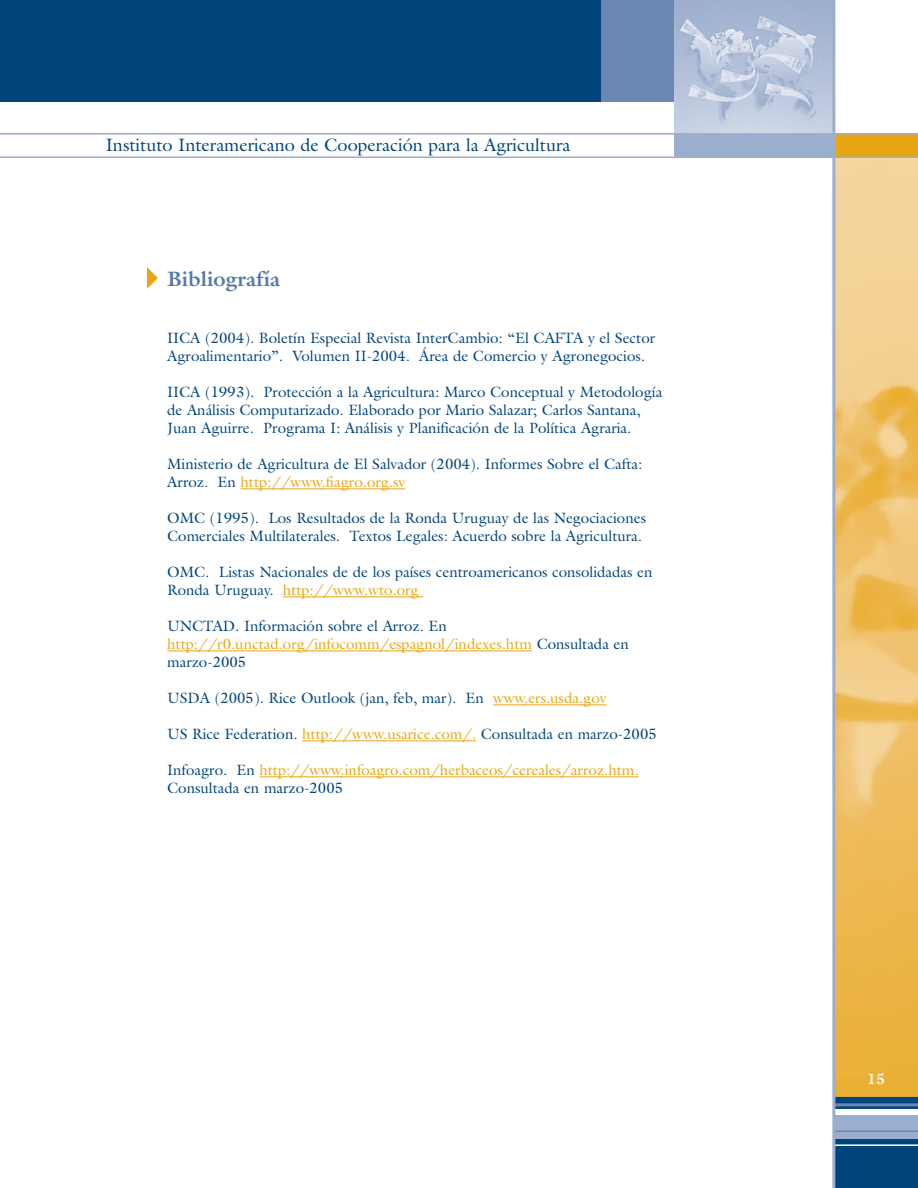
<style>
.page{position:relative;width:918px;height:1188px;background:#fff}
.page>*{position:absolute;margin:0;border:0;box-sizing:border-box;transform-origin:0 0}
.t1{font:700 21px "Galliard";color:#5478a6}
.t2{font:18px "Galliard";color:#00447c}
.t3{font:15px/18px "Galliard";color:#00447c}
.t4{font:15px/18px "Galliard";color:#e7a513}
.t5{font:700 15px "Galliard";color:#fff}
.s1{color:#e7a513}
.s2{color:#00447c}
</style>
<div class="page">
<div style="left:835px;top:134px;width:83px;height:966px;background:#e7a513"></div>
<img style="left:835px;top:158px;width:83px;height:939px">
<div style="left:601px;top:0;width:158px;height:102px;background:#6a88b2"></div>
<img style="left:674px;top:0;width:158px;height:133px">
<div style="left:834px;top:1138px;width:84px;height:50px;background:#00447c"></div>
<svg style="left:835px;top:1097px;width:83px;height:12px"></svg>
<div style="left:0;top:0;width:601px;height:102px;background:#00447c"></div>
<div style="left:834px;top:1116px;width:84px;height:23px;background:#9caecd"></div>
<hr style="left:835px;top:1103px;width:83px;height:3px;background:#6a88b2">
<hr style="left:835px;top:1131px;width:83px;height:1px;background:#6a88b2">
<hr style="left:835px;top:1144px;width:83px;height:2px;background:#fff">
<hr style="left:832px;top:0;width:3px;height:1188px;background:#9caecd">
<div style="left:674px;top:133px;width:159px;height:25px;background:#9caecd"></div>
<hr style="left:0;top:156px;width:918px;height:2px;background:#9caecd">
<hr style="left:0;top:133px;width:918px;height:2px;background:#9caecd">
<hr style="left:241px;top:488px;width:82px;height:1px;background:#e7a513">
<hr style="left:322px;top:488px;width:32px;height:1px;background:#e7a513">
<svg style="left:354px;top:488px;width:51px;height:1px"></svg>
<hr style="left:283px;top:596px;width:82px;height:1px;background:#e7a513">
<hr style="left:364px;top:596px;width:47px;height:1px;background:#e7a513">
<svg style="left:410px;top:596px;width:13px;height:1px"></svg>
<hr style="left:167px;top:650px;width:130px;height:1px;background:#e7a513">
<hr style="left:297px;top:650px;width:235px;height:1px;background:#e7a513">
<hr style="left:493px;top:704px;width:33px;height:1px;background:#e7a513">
<hr style="left:524px;top:704px;width:83px;height:1px;background:#e7a513">
<hr style="left:302px;top:740px;width:83px;height:1px;background:#e7a513">
<hr style="left:383px;top:740px;width:93px;height:1px;background:#e7a513">
<hr style="left:259px;top:776px;width:83px;height:1px;background:#e7a513">
<hr style="left:341px;top:776px;width:49px;height:1px;background:#e7a513">
<hr style="left:390px;top:776px;width:141px;height:1px;background:#e7a513">
<hr style="left:532px;top:776px;width:51px;height:1px;background:#e7a513">
<hr style="left:589px;top:776px;width:50px;height:1px;background:#e7a513">
<svg style="left:147px;top:267px;width:11px;height:22px"></svg>
<p class="t2" style="left:106px;top:138px;width:466px">Instituto Interamericano de Cooperación para la Agricultura</p>
<h1 class="t1" style="left:167px;top:271px;width:114px">Bibliografía</h1>
<p class="t3" style="left:167px;top:331px;width:489px">IICA (2004). Boletín Especial Revista InterCambio: “El CAFTA y el Sector<br>Agroalimentario”. Volumen II-2004. Área de Comercio y Agronegocios.</p>
<p class="t3" style="left:167px;top:385px;width:497px">IICA (1993). Protección a la Agricultura: Marco Conceptual y Metodología de Análisis Computarizado. Elaborado por Mario Salazar; Carlos Santana,<br>Juan Aguirre. Programa I: Análisis y Planificación de la Política Agraria.</p>
<p class="t3" style="left:167px;top:457px;width:477px">Ministerio de Agricultura de El Salvador (2004). Informes Sobre el Cafta:<br>Arroz. En <span class="s1">http://www.fiagro.org.sv</span></p>
<p class="t3" style="left:167px;top:511px;width:480px">OMC (1995). Los Resultados de la Ronda Uruguay de las Negociaciones<br>Comerciales Multilaterales. Textos Legales: Acuerdo sobre la Agricultura.</p>
<p class="t3" style="left:167px;top:565px;width:487px">OMC. Listas Nacionales de de los países centroamericanos consolidadas en<br>Ronda Uruguay. <span class="s1">http://www.wto.org</span></p>
<p class="t3" style="left:167px;top:619px;width:463px">UNCTAD. Información sobre el Arroz. En <span class="s1">http://r0.unctad.org/infocomm/espagnol/indexes.htm</span> Consultada en marzo-2005</p>
<p class="t3" style="left:167px;top:691px;width:441px">USDA (2005). Rice Outlook (jan, feb, mar). En <span class="s1">www.ers.usda.gov</span></p>
<p class="t3" style="left:167px;top:727px;width:491px">US Rice Federation. <span class="s1">http://www.usarice.com/.</span> Consultada en marzo-2005</p>
<p class="t4" style="left:167px;top:763px;width:473px"><span class="s2">Infoagro. En</span> http://www.infoagro.com/herbaceos/cereales/arroz.htm.<br><span class="s2">Consultada en marzo-2005</span></p>
<p class="t5" style="left:867px;top:1073px;width:19px">15</p>
</div>
